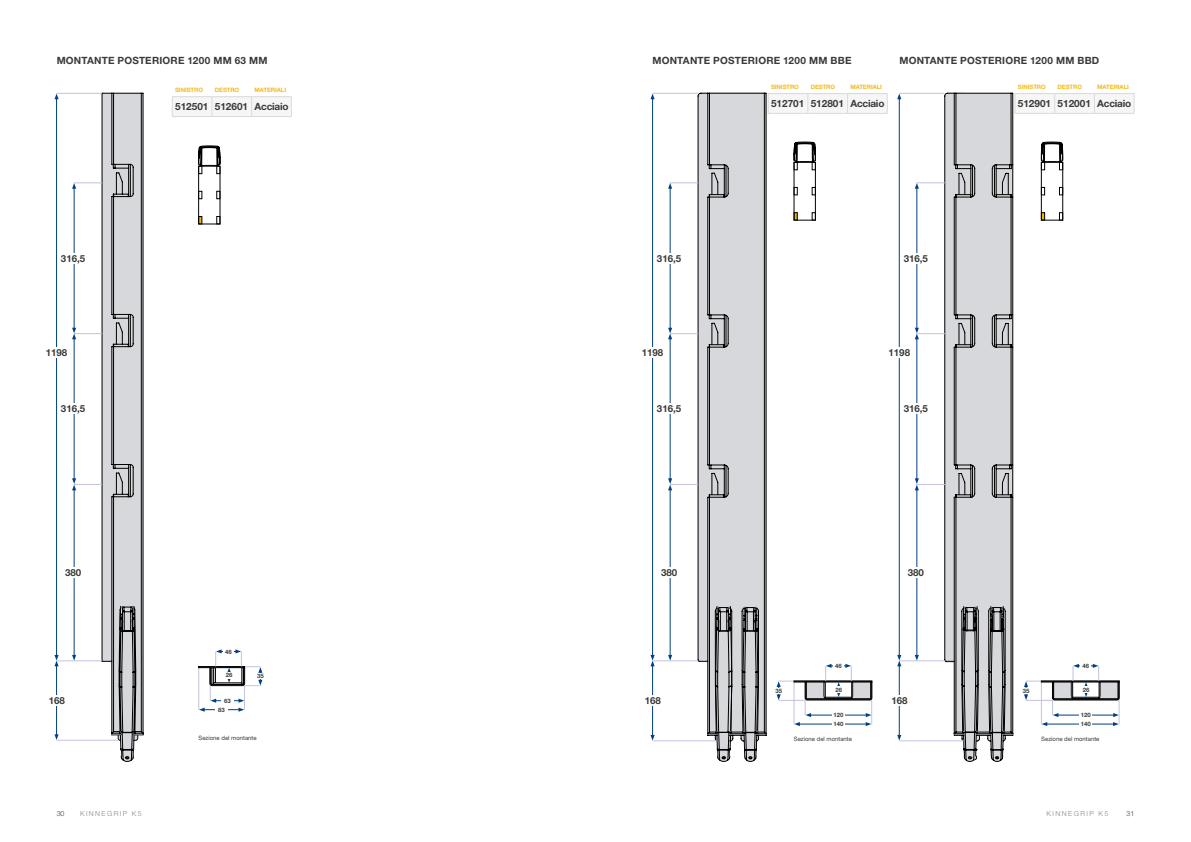
<style>
.page{position:relative;width:1191px;height:842px;background:#fff}
.page>*{position:absolute;margin:0;border:0;box-sizing:border-box;transform-origin:0 0}
.t1{font:700 10px "Helvetica Neue LT Std";letter-spacing:.015em;color:#3a3a39}
.t2{font:700 9.7px "Helvetica Neue LT Std";color:#3a3a39}
.t3{font:300 7px "Helvetica Neue LT Std";letter-spacing:.2em;color:#868786}
.t4{font:300 7px "Helvetica Neue LT Std";color:#3a3a39}
.t5{font:700 6px "Helvetica Neue LT Std";letter-spacing:-.01em;color:#f4ba1b}
.t6{font:6px "Helvetica Neue LT Std";color:#3a3a39}
.t7{font:700 6px/9px "Helvetica Neue LT Std";color:#3a3a39}
</style>
<div class="page">
<hr style="left:57px;top:740px;width:61px;height:1px;background:#c2c3dd">
<hr style="left:198px;top:668px;width:1px;height:42px;background:#c2c3dd">
<div style="left:198px;top:666px;width:47px;height:2px;border:1px solid #000"></div>
<svg style="left:199px;top:649px;width:63px;height:63px"></svg>
<svg style="left:200px;top:216px;width:2px;height:6px"></svg>
<div style="left:198px;top:166px;width:22px;height:58px;border:1px solid #000"></div>
<svg style="left:198px;top:146px;width:22px;height:28px"></svg>
<svg style="left:698px;top:93px;width:68px;height:648px;background:#cbcccf"></svg>
<svg style="left:707px;top:173px;width:59px;height:589px;background:#bcbdc0"></svg>
<svg style="left:793px;top:142px;width:22px;height:28px"></svg>
<svg style="left:776px;top:664px;width:96px;height:62px"></svg>
<svg style="left:944px;top:93px;width:10px;height:648px;background:#c4c5c7"></svg>
<hr style="left:899px;top:741px;width:65px;height:1px;background:#c2c3dd">
<hr style="left:57px;top:661px;width:45px;height:1px;background:#c2c3dd">
<hr style="left:56px;top:98px;width:1px;height:558px;background:#003f81">
<svg style="left:54px;top:94px;width:5px;height:5px"></svg>
<hr style="left:57px;top:93px;width:45px;height:1px;background:#c2c3dd">
<svg style="left:72px;top:93px;width:71px;height:669px"></svg>
<hr style="left:56px;top:665px;width:1px;height:71px;background:#003f81">
<svg style="left:54px;top:734px;width:5px;height:6px"></svg>
<svg style="left:54px;top:655px;width:5px;height:11px"></svg>
<div style="left:45px;top:348px;width:24px;height:10px;background:#fff"></div>
<div style="left:45px;top:695px;width:24px;height:10px;background:#fff"></div>
<div style="left:63px;top:567px;width:20px;height:11px;background:#fff"></div>
<div style="left:59px;top:253px;width:28px;height:10px;background:#fff"></div>
<div style="left:59px;top:404px;width:28px;height:10px;background:#fff"></div>
<hr style="left:653px;top:661px;width:45px;height:1px;background:#c2c3dd">
<hr style="left:652px;top:98px;width:1px;height:558px;background:#003f81">
<svg style="left:650px;top:94px;width:4px;height:5px"></svg>
<hr style="left:652px;top:93px;width:46px;height:1px;background:#c2c3dd">
<hr style="left:653px;top:741px;width:64px;height:1px;background:#c2c3dd">
<hr style="left:670px;top:489px;width:1px;height:168px;background:#003f81">
<svg style="left:668px;top:655px;width:4px;height:6px"></svg>
<hr style="left:670px;top:187px;width:1px;height:142px;background:#003f81">
<svg style="left:668px;top:183px;width:30px;height:6px"></svg>
<hr style="left:670px;top:338px;width:1px;height:142px;background:#003f81">
<svg style="left:668px;top:478px;width:30px;height:12px"></svg>
<svg style="left:668px;top:328px;width:30px;height:11px"></svg>
<hr style="left:652px;top:665px;width:1px;height:72px;background:#003f81">
<svg style="left:650px;top:735px;width:4px;height:6px"></svg>
<svg style="left:650px;top:655px;width:4px;height:11px"></svg>
<div style="left:640px;top:348px;width:24px;height:10px;background:#fff"></div>
<div style="left:641px;top:695px;width:24px;height:11px;background:#fff"></div>
<div style="left:659px;top:567px;width:20px;height:11px;background:#fff"></div>
<div style="left:655px;top:253px;width:28px;height:10px;background:#fff"></div>
<div style="left:655px;top:404px;width:28px;height:10px;background:#fff"></div>
<hr style="left:899px;top:661px;width:46px;height:1px;background:#c2c3dd">
<hr style="left:899px;top:98px;width:1px;height:558px;background:#003f81">
<svg style="left:897px;top:94px;width:4px;height:5px"></svg>
<hr style="left:899px;top:93px;width:45px;height:1px;background:#c2c3dd">
<hr style="left:916px;top:489px;width:1px;height:168px;background:#003f81">
<svg style="left:914px;top:655px;width:5px;height:6px"></svg>
<hr style="left:916px;top:187px;width:1px;height:142px;background:#003f81">
<svg style="left:914px;top:183px;width:31px;height:6px"></svg>
<hr style="left:916px;top:338px;width:1px;height:142px;background:#003f81">
<svg style="left:914px;top:478px;width:31px;height:12px"></svg>
<svg style="left:915px;top:328px;width:30px;height:11px"></svg>
<hr style="left:899px;top:665px;width:1px;height:72px;background:#003f81">
<svg style="left:897px;top:735px;width:4px;height:6px"></svg>
<svg style="left:897px;top:655px;width:4px;height:11px"></svg>
<div style="left:887px;top:348px;width:24px;height:10px;background:#fff"></div>
<div style="left:887px;top:695px;width:24px;height:11px;background:#fff"></div>
<div style="left:905px;top:567px;width:21px;height:11px;background:#fff"></div>
<div style="left:902px;top:253px;width:27px;height:10px;background:#fff"></div>
<div style="left:902px;top:404px;width:27px;height:10px;background:#fff"></div>
<hr style="left:172px;top:96px;width:40px;height:1px;background:#d9dada">
<hr style="left:212px;top:96px;width:40px;height:1px;background:#d9dada">
<hr style="left:252px;top:96px;width:40px;height:1px;background:#d9dada">
<div style="left:172px;top:97px;width:120px;height:19px;background:#f6f6f6"></div>
<hr style="left:172px;top:116px;width:40px;height:1px;background:#d9dada">
<hr style="left:212px;top:116px;width:40px;height:1px;background:#d9dada">
<hr style="left:252px;top:116px;width:40px;height:1px;background:#d9dada">
<svg style="left:954px;top:93px;width:180px;height:669px"></svg>
<hr style="left:1014px;top:113px;width:40px;height:1px;background:#d9dada">
<hr style="left:1054px;top:113px;width:40px;height:1px;background:#d9dada">
<hr style="left:1094px;top:113px;width:40px;height:1px;background:#d9dada">
<hr style="left:768px;top:93px;width:40px;height:1px;background:#d9dada">
<hr style="left:808px;top:93px;width:39px;height:1px;background:#d9dada">
<hr style="left:847px;top:93px;width:40px;height:1px;background:#d9dada">
<div style="left:768px;top:94px;width:120px;height:19px;background:#f6f6f6"></div>
<hr style="left:768px;top:113px;width:40px;height:1px;background:#d9dada">
<hr style="left:808px;top:113px;width:39px;height:1px;background:#d9dada">
<hr style="left:847px;top:113px;width:40px;height:1px;background:#d9dada">
<p class="t1" style="left:57px;top:54px;width:212px">MONTANTE POSTERIORE 1200 MM 63 MM</p>
<p class="t1" style="left:652px;top:54px;width:200px">MONTANTE POSTERIORE 1200 MM BBE</p>
<p class="t1" style="left:899px;top:54px;width:201px">MONTANTE POSTERIORE 1200 MM BBD</p>
<p class="t5" style="left:175px;top:86px;width:29px">SINISTRO</p>
<p class="t5" style="left:215px;top:86px;width:26px">DESTRO</p>
<p class="t5" style="left:254px;top:86px;width:33px">MATERIALI</p>
<p class="t1" style="left:175px;top:100px;width:115px">512501 512601 Acciaio</p>
<p class="t5" style="left:771px;top:83px;width:29px">SINISTRO</p>
<p class="t5" style="left:810px;top:83px;width:26px">DESTRO</p>
<p class="t5" style="left:850px;top:83px;width:33px">MATERIALI</p>
<p class="t1" style="left:771px;top:97px;width:115px">512701 512801 Acciaio</p>
<p class="t5" style="left:1017px;top:83px;width:29px">SINISTRO</p>
<p class="t5" style="left:1057px;top:83px;width:26px">DESTRO</p>
<p class="t5" style="left:1097px;top:83px;width:33px">MATERIALI</p>
<p class="t1" style="left:1017px;top:97px;width:115px">512901 512001 Acciaio</p>
<p class="t2" style="left:61px;top:252px;width:26px">316,5</p>
<p class="t2" style="left:657px;top:252px;width:26px">316,5</p>
<p class="t2" style="left:903px;top:252px;width:26px">316,5</p>
<p class="t2" style="left:46px;top:347px;width:23px">1198</p>
<p class="t2" style="left:642px;top:347px;width:23px">1198</p>
<p class="t2" style="left:888px;top:347px;width:23px">1198</p>
<p class="t2" style="left:61px;top:403px;width:26px">316,5</p>
<p class="t2" style="left:657px;top:403px;width:26px">316,5</p>
<p class="t2" style="left:903px;top:403px;width:26px">316,5</p>
<p class="t2" style="left:65px;top:567px;width:18px">380</p>
<p class="t2" style="left:661px;top:567px;width:18px">380</p>
<p class="t2" style="left:907px;top:567px;width:18px">380</p>
<p class="t7" style="left:225px;top:647px;width:8px">46</p>
<p class="t7" style="left:835px;top:661px;width:8px">46</p>
<p class="t7" style="left:1082px;top:661px;width:8px">46</p>
<p class="t2" style="left:49px;top:694px;width:18px">168</p>
<p class="t7" style="left:226px;top:671px;width:8px">26</p>
<p class="t7" style="left:224px;top:696px;width:8px">63</p>
<p class="t7" style="left:257px;top:672px;width:8px">35</p>
<p class="t2" style="left:644px;top:695px;width:18px">168</p>
<p class="t7" style="left:775px;top:686px;width:8px">35</p>
<p class="t7" style="left:835px;top:685px;width:8px">26</p>
<p class="t2" style="left:891px;top:695px;width:18px">168</p>
<p class="t7" style="left:1022px;top:686px;width:8px">35</p>
<p class="t7" style="left:1082px;top:685px;width:8px">26</p>
<p class="t7" style="left:218px;top:705px;width:8px">83</p>
<p class="t7" style="left:833px;top:710px;width:12px">120<br>140</p>
<p class="t7" style="left:1080px;top:710px;width:12px">120<br>140</p>
<p class="t6" style="left:198px;top:734px;width:60px">Sezione del montante</p>
<p class="t6" style="left:794px;top:735px;width:60px">Sezione del montante</p>
<p class="t6" style="left:1041px;top:735px;width:60px">Sezione del montante</p>
<p class="t4" style="left:57px;top:809px;width:9px">30</p>
<p class="t3" style="left:80px;top:809px;width:63px">KINNEGRIP K5</p>
<p class="t3" style="left:1046px;top:809px;width:63px">KINNEGRIP K5</p>
<p class="t4" style="left:1126px;top:809px;width:9px">31</p>
</div>
